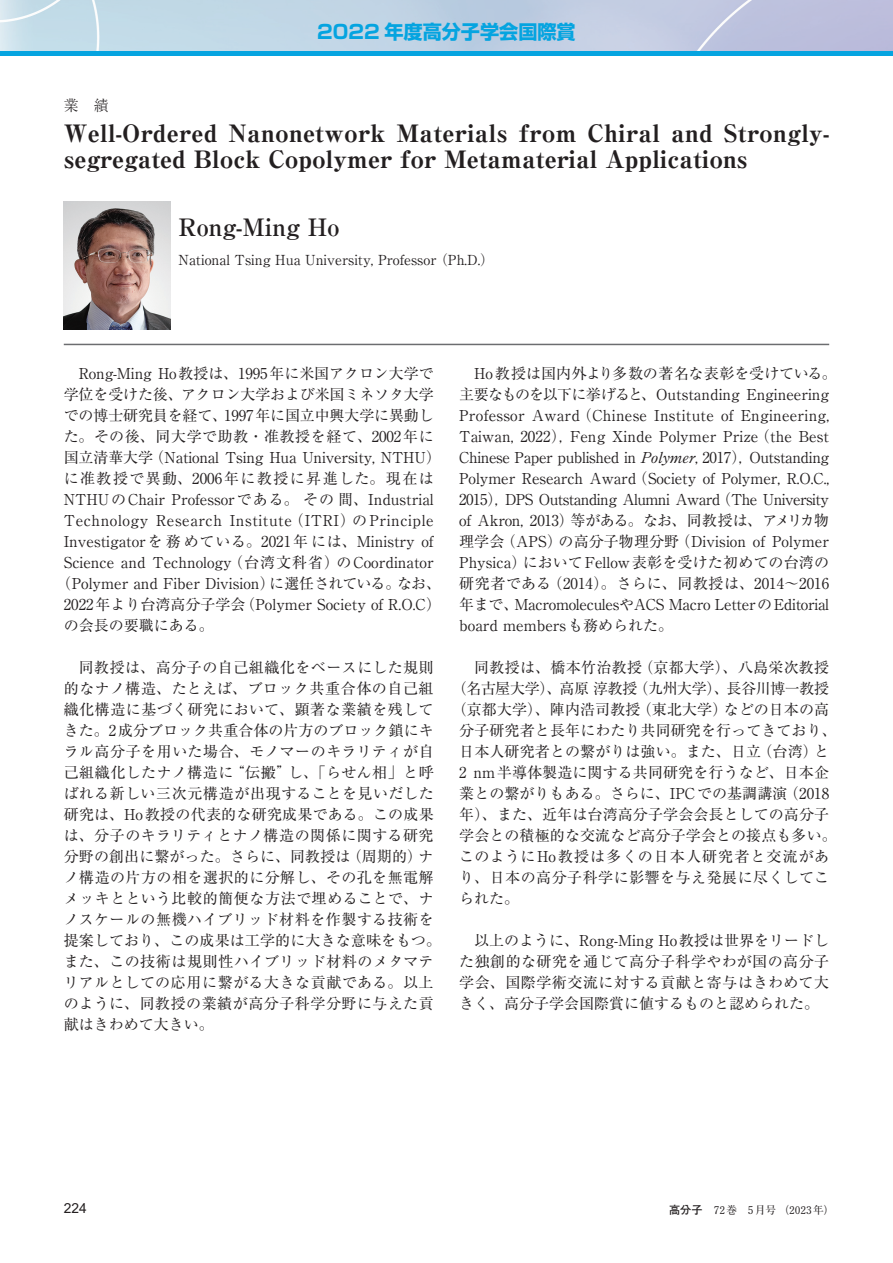
<style>
.page{position:relative;width:893px;height:1263px;background:#fff}
.page>*{position:absolute;margin:0;border:0;box-sizing:border-box;transform-origin:0 0}
.t1{font:800 23.85px/25.5px "Ryumin Pro";color:#231f20}
.t2{font:700 23.85px "Ryumin Pro";color:#231f20}
.t3{font:700 19.2px "Shin Go Pro";color:#05a4e0}
.t4{font:15px/21px "Ryumin Pro";letter-spacing:.005em;color:#231f20}
.t5{font:15px/21px "Ryumin Pro";letter-spacing:.03em;color:#231f20}
.t6{font:15px "Ryumin Pro";letter-spacing:.04em;color:#231f20}
.t7{font:15px "Ryumin Pro";letter-spacing:-.025em;color:#231f20}
.t8{font:15px "Ryumin Pro";letter-spacing:.095em;color:#231f20}
.t9{font:15px "Ryumin Pro";letter-spacing:.075em;color:#231f20}
.t10{font:15px "Ryumin Pro";letter-spacing:.035em;color:#231f20}
.t11{font:300 15px "Ryumin Pro";color:#231f20}
.t12{font:13.8px "Ryumin Pro";color:#231f20}
.t13{font:13.8px "Arial";color:#231f20}
.t14{font:700 10.65px "Futo Min A101 Pro";color:#231f20}
.s1{font-family:"Futo Go B101 Pro";font-size:11.1px}
</style>
<div class="page">
<img style="left:64px;top:202px;width:106px;height:128px">
<hr style="left:64px;top:344px;width:765px;height:1px;background:#6c6d70">
<img style="left:0;top:0;width:893px;height:51px">
<hr style="left:0;top:51px;width:893px;height:4px;background:#05a4e0">
<p class="t11" style="left:64px;top:94px;width:46px">業　績</p>
<p class="t3" style="left:317px;top:17px;width:260px">2022 年度高分子学会国際賞</p>
<h1 class="t1" style="left:64px;top:119px;width:767px">Well-Ordered Nanonetwork Materials from Chiral and Strongly&shy;segregated Block Copolymer for Metamaterial Applications</h1>
<h1 class="t2" style="left:179px;top:208px;width:162px">Rong-Ming Ho</h1>
<p class="t12" style="left:179px;top:249px;width:317px">National Tsing Hua University, Professor（Ph.D.）</p>
<p class="t4" style="left:79px;top:362px;width:356px">Rong-Ming Ho教授は、1995年に米国アクロン大学で</p>
<p class="t4" style="left:64px;top:383px;width:371px">学位を受けた後、アクロン大学および米国ミネソタ大学</p>
<p class="t4" style="left:64px;top:404px;width:371px">での博士研究員を経て、1997年に国立中興大学に異動し</p>
<p class="t6" style="left:64px;top:425px;width:371px">た。その後、同大学で助教・准教授を経て、2002年に</p>
<p class="t4" style="left:64px;top:446px;width:379px">国立清華大学（National Tsing Hua University, NTHU）</p>
<p class="t8" style="left:64px;top:467px;width:371px">に准教授で異動、2006年に教授に昇進した。現在は</p>
<p class="t4" style="left:64px;top:488px;width:371px">NTHUのChair Professorである。その間、Industrial</p>
<p class="t6" style="left:64px;top:509px;width:371px">Technology Research Institute（ITRI）のPrinciple</p>
<p class="t4" style="left:64px;top:530px;width:371px">Investigatorを務めている。2021年には、Ministry of</p>
<p class="t4" style="left:64px;top:551px;width:371px">Science and Technology（台湾文科省）のCoordinator</p>
<p class="t4" style="left:56px;top:572px;width:386px">（Polymer and Fiber Division）に選任されている。なお、</p>
<p class="t4" style="left:64px;top:593px;width:379px">2022年より台湾高分子学会（Polymer Society of R.O.C）</p>
<p class="t4" style="left:64px;top:614px;width:151px">の会長の要職にある。</p>
<p class="t5" style="left:64px;top:656px;width:379px;text-indent:15px">同教授は、高分子の自己組織化をベースにした規則的なナノ構造、たとえば、ブロック共重合体の自己組織化構造に基づく研究において、顕著な業績を残してきた。2成分ブロック共重合体の片方のブロック鎖にキラル高分子を用いた場合、モノマーのキラリティが自己組織化したナノ構造に“伝搬”し、「らせん相」と呼ばれる新しい三次元構造が出現することを見いだした研究は、Ho教授の代表的な研究成果である。この成果は、分子のキラリティとナノ構造の関係に関する研究分野の創出に繋がった。さらに、同教授は（周期的）ナノ構造の片方の相を選択的に分解し、その孔を無電解メッキとという比較的簡便な方法で埋めることで、ナノスケールの無機ハイブリッド材料を作製する技術を提案しており、この成果は工学的に大きな意味をもつ。また、この技術は規則性ハイブリッド材料のメタマテリアルとしての応用に繋がる大きな貢献である。以上のように、同教授の業績が高分子科学分野に与えた貢献はきわめて大きい。</p>
<p class="t4" style="left:459px;top:362px;width:379px;text-indent:15px">Ho教授は国内外より多数の著名な表彰を受けている。主要なものを以下に挙げると、Outstanding Engineering Professor Award（Chinese Institute of Engineering, Taiwan, 2022），Feng Xinde Polymer Prize（the Best Chinese Paper published in Polymer, 2017），Outstanding Polymer Research Award（Society of Polymer, R.O.C., 2015），DPS Outstanding Alumni Award（The University of Akron, 2013）等がある。なお、同教授は、アメリカ物理学会（APS）の高分子物理分野（Division of Polymer Physica）においてFellow表彰を受けた初めての台湾の研究者である（2014）。さらに、同教授は、2014～2016年まで、MacromoleculesやACS Macro LetterのEditorial board membersも務められた。</p>
<p class="t4" style="left:474px;top:656px;width:357px">同教授は、橋本竹治教授（京都大学）、八島栄次教授</p>
<p class="t7" style="left:452px;top:677px;width:379px">（名古屋大学）、高原淳教授（九州大学）、長谷川博一教授</p>
<p class="t4" style="left:452px;top:698px;width:379px">（京都大学）、陣内浩司教授（東北大学）などの日本の高</p>
<p class="t4" style="left:459px;top:719px;width:379px">分子研究者と長年にわたり共同研究を行ってきており、</p>
<p class="t4" style="left:459px;top:740px;width:371px">日本人研究者との繋がりは強い。また、日立（台湾）と</p>
<p class="t4" style="left:459px;top:761px;width:371px">2 nm半導体製造に関する共同研究を行うなど、日本企</p>
<p class="t4" style="left:459px;top:782px;width:371px">業との繋がりもある。さらに、IPCでの基調講演（2018</p>
<p class="t4" style="left:459px;top:803px;width:371px">年）、また、近年は台湾高分子学会会長としての高分子</p>
<p class="t4" style="left:459px;top:824px;width:379px">学会との積極的な交流など高分子学会との接点も多い。</p>
<p class="t9" style="left:459px;top:845px;width:371px">このようにHo教授は多くの日本人研究者と交流があ</p>
<p class="t10" style="left:459px;top:866px;width:371px">り、日本の高分子科学に影響を与え発展に尽くしてこ</p>
<p class="t4" style="left:459px;top:887px;width:61px">られた。</p>
<p class="t4" style="left:459px;top:929px;width:371px;text-align:justify;text-indent:15px">以上のように、Rong-Ming Ho教授は世界をリードした独創的な研究を通じて高分子科学やわが国の高分子学会、国際学術交流に対する貢献と寄与はきわめて大きく、高分子学会国際賞に値するものと認められた。</p>
<p class="t13" style="left:64px;top:1199px;width:25px">224</p>
<p class="t14" style="left:669px;top:1202px;width:167px"><span class="s1">高分子　</span>72巻　5月号　（2023年）</p>
</div>
